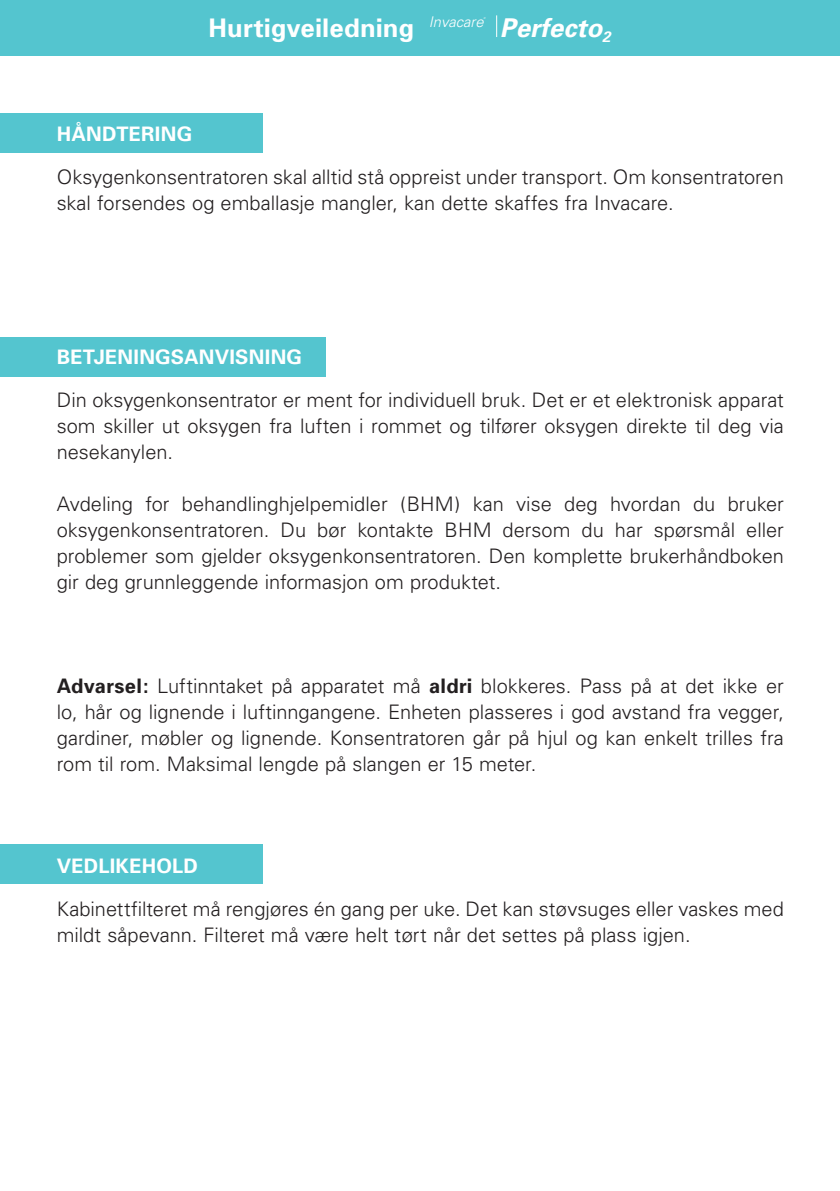
<style>
.page{position:relative;width:840px;height:1191px;background:#fff}
.page>*{position:absolute;margin:0;border:0;box-sizing:border-box;transform-origin:0 0}
.t1{font:italic 700 25.8px "Univers";color:#fff}
.t2{font:700 25.6px "Univers";letter-spacing:.005em;color:#fff}
.t3{font:300 20px/26px "Univers";color:#231f20;text-align:justify}
.t4{font:700 20px "Univers";letter-spacing:.015em;color:#fff}
.t5{font:italic 300 14.6px "Univers";color:#fff}
.t6{font:italic 300 2.6px "Univers";color:#fff}
.s1{font-weight:700}
</style>
<div class="page">
<div style="left:0;top:0;width:837px;height:56px;background:#54c5cf"></div>
<hr style="left:837px;top:0;width:2px;height:56px;background:#54c5cf">
<div style="left:0;top:113px;width:262px;height:40px;background:#54c5cf"></div>
<div style="left:0;top:337px;width:325px;height:40px;background:#54c5cf"></div>
<div style="left:0;top:844px;width:262px;height:40px;background:#54c5cf"></div>
<svg style="left:496px;top:15px;width:1px;height:22px"></svg>
<p class="t5" style="left:428px;top:13px;width:56px">Invacare</p>
<p class="t6" style="left:483px;top:17px;width:4px">®</p>
<p class="t2" style="left:208px;top:12px;width:207px">Hurtigveiledning</p>
<p class="t1" style="left:499px;top:12px;width:112px">Perfecto<sub>2</sub></p>
<p class="t4" style="left:57px;top:122px;width:137px">HÅNDTERING</p>
<p class="t3" style="left:57px;top:164px;width:728px">Oksygenkonsentratoren skal alltid stå oppreist under transport. Om konsentratoren skal forsendes og emballasje mangler, kan dette skaffes fra Invacare.</p>
<p class="t4" style="left:57px;top:345px;width:247px">BETJENINGSANVISNING</p>
<p class="t3" style="left:57px;top:387px;width:728px">Din oksygenkonsentrator er ment for individuell bruk. Det er et elektronisk apparat som skiller ut oksygen fra luften i rommet og tilfører oksygen direkte til deg via nesekanylen.</p>
<p class="t3" style="left:57px;top:491px;width:728px">Avdeling for behandlinghjelpemidler (BHM) kan vise deg hvordan du bruker oksygenkonsentratoren. Du bør kontakte BHM dersom du har spørsmål eller problemer som gjelder oksygenkonsentratoren. Den komplette brukerhåndboken gir deg grunnleggende informasjon om produktet.</p>
<p class="t3" style="left:57px;top:673px;width:728px"><span class="s1">Advarsel:</span> Luftinntaket på apparatet må <span class="s1">aldri</span> blokkeres. Pass på at det ikke er lo, hår og lignende i luftinngangene. Enheten plasseres i god avstand fra vegger, gardiner, møbler og lignende. Konsentratoren går på hjul og kan enkelt trilles fra rom til rom. Maksimal lengde på slangen er 15 meter.</p>
<p class="t4" style="left:57px;top:854px;width:142px">VEDLIKEHOLD</p>
<p class="t3" style="left:57px;top:896px;width:728px">Kabinettfilteret må rengjøres én gang per uke. Det kan støvsuges eller vaskes med mildt såpevann. Filteret må være helt tørt når det settes på plass igjen.</p>
</div>
